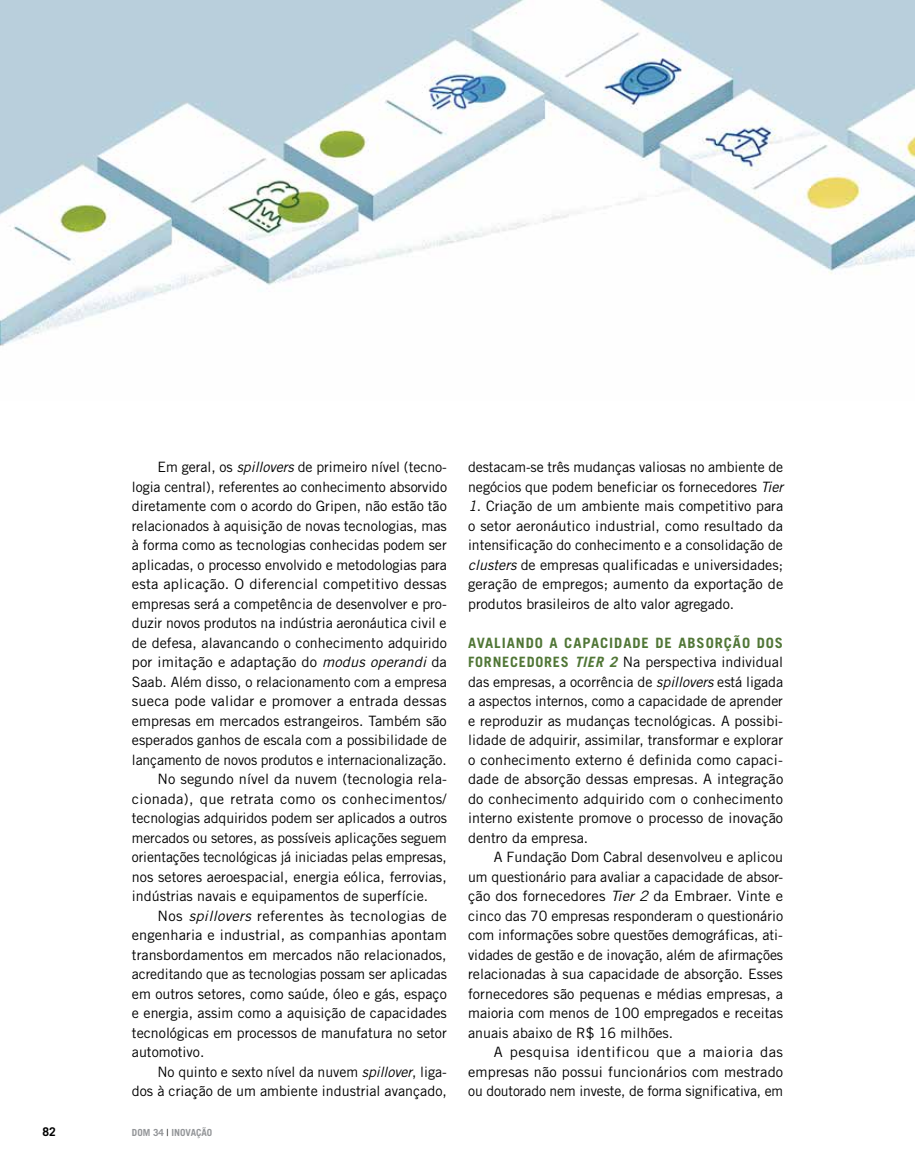
<style>
.page{position:relative;width:915px;height:1170px;background:#fff}
.page>*{position:absolute;margin:0;border:0;box-sizing:border-box;transform-origin:0 0}
.t1{font:14.25px/19.5px "Trade Gothic LT Std";color:#000;text-align:justify}
.t2{font:14.25px "Trade Gothic LT Std";letter-spacing:.02em;color:#000}
.t3{font:700 12px "Trade Gothic LT Std";color:#000}
.t4{font:700 9.75px "Trade Gothic LT Std";color:#939598}
.s1{font-style:italic}
.s2{font-weight:400;color:#000}
.s3{font-weight:700;color:#507636}
.s4{font-weight:700;font-style:italic;color:#507636}
</style>
<div class="page">
<img style="left:0;top:0;width:914px;height:346px">
<p class="t1" style="left:157px;top:457px;width:291px">Em geral, os <span class="s1">spillovers</span> de primeiro nível (tecno-</p>
<p class="t1" style="left:132px;top:476px;width:316px">logia central), referentes ao conhecimento absorvido</p>
<p class="t1" style="left:132px;top:496px;width:316px">diretamente com o acordo do Gripen, não estão tão</p>
<p class="t1" style="left:132px;top:515px;width:316px">relacionados à aquisição de novas tecnologias, mas</p>
<p class="t1" style="left:132px;top:535px;width:316px">à forma como as tecnologias conhecidas podem ser</p>
<p class="t1" style="left:132px;top:554px;width:316px">aplicadas, o processo envolvido e metodologias para</p>
<p class="t1" style="left:132px;top:574px;width:316px">esta aplicação. O diferencial competitivo dessas</p>
<p class="t1" style="left:132px;top:593px;width:316px">empresas será a competência de desenvolver e pro-</p>
<p class="t1" style="left:132px;top:613px;width:316px">duzir novos produtos na indústria aeronáutica civil e</p>
<p class="t1" style="left:132px;top:632px;width:316px">de defesa, alavancando o conhecimento adquirido</p>
<p class="t1" style="left:132px;top:652px;width:316px">por imitação e adaptação do <span class="s1">modus operandi</span> da</p>
<p class="t1" style="left:132px;top:671px;width:316px">Saab. Além disso, o relacionamento com a empresa</p>
<p class="t1" style="left:132px;top:691px;width:316px">sueca pode validar e promover a entrada dessas</p>
<p class="t1" style="left:132px;top:710px;width:316px">empresas em mercados estrangeiros. Também são</p>
<p class="t1" style="left:132px;top:730px;width:316px">esperados ganhos de escala com a possibilidade de</p>
<p class="t1" style="left:132px;top:749px;width:316px">lançamento de novos produtos e internacionalização.</p>
<p class="t1" style="left:157px;top:769px;width:291px">No segundo nível da nuvem (tecnologia rela-</p>
<p class="t2" style="left:132px;top:790px;width:316px">cionada), que retrata como os conhecimentos/</p>
<p class="t1" style="left:132px;top:808px;width:316px">tecnologias adquiridos podem ser aplicados a outros</p>
<p class="t1" style="left:132px;top:827px;width:316px">mercados ou setores, as possíveis aplicações seguem</p>
<p class="t1" style="left:132px;top:847px;width:316px">orientações tecnológicas já iniciadas pelas empresas,</p>
<p class="t1" style="left:132px;top:866px;width:316px">nos setores aeroespacial, energia eólica, ferrovias,</p>
<p class="t1" style="left:132px;top:886px;width:298px">indústrias navais e equipamentos de superfície.</p>
<p class="t2" style="left:157px;top:907px;width:291px">Nos <span class="s1">spillovers</span> referentes às tecnologias de</p>
<p class="t1" style="left:132px;top:925px;width:316px">engenharia e industrial, as companhias apontam</p>
<p class="t1" style="left:132px;top:944px;width:316px">transbordamentos em mercados não relacionados,</p>
<p class="t1" style="left:132px;top:964px;width:316px">acreditando que as tecnologias possam ser aplicadas</p>
<p class="t1" style="left:132px;top:983px;width:316px">em outros setores, como saúde, óleo e gás, espaço</p>
<p class="t1" style="left:132px;top:1003px;width:316px">e energia, assim como a aquisição de capacidades</p>
<p class="t1" style="left:132px;top:1022px;width:316px">tecnológicas em processos de manufatura no setor</p>
<p class="t1" style="left:132px;top:1042px;width:74px">automotivo.</p>
<p class="t1" style="left:157px;top:1061px;width:291px">No quinto e sexto nível da nuvem <span class="s1">spillover</span>, liga-</p>
<p class="t1" style="left:132px;top:1081px;width:316px">dos à criação de um ambiente industrial avançado,</p>
<p class="t3" style="left:43px;top:1123px;width:15px">82</p>
<p class="t4" style="left:132px;top:1125px;width:82px">DOM 34 <span class="s2">|</span> INOVAÇÃO</p>
<p class="t1" style="left:468px;top:457px;width:316px">destacam-se três mudanças valiosas no ambiente de negócios que podem beneficiar os fornecedores <span class="s1">Tier</span></p>
<p class="t1" style="left:468px;top:496px;width:316px"><span class="s1">1</span>. Criação de um ambiente mais competitivo para o setor aeronáutico industrial, como resultado da intensificação do conhecimento e a consolidação de <span class="s1">clusters</span> de empresas qualificadas e universidades; geração de empregos; aumento da exportação de produtos brasileiros de alto valor agregado.</p>
<p class="t1" style="left:468px;top:632px;width:316px"><span class="s3">AVALIANDO A CAPACIDADE DE ABSORÇÃO DOS FORNECEDORES</span> <span class="s4">TIER 2</span> Na perspectiva individual das empresas, a ocorrência de <span class="s1">spillovers</span> está ligada a aspectos internos, como a capacidade de aprender e reproduzir as mudanças tecnológicas. A possibi&shy;lidade de adquirir, assimilar, transformar e explorar o conhecimento externo é definida como capaci&shy;dade de absorção dessas empresas. A integração do conhecimento adquirido com o conhecimento interno existente promove o processo de inovação dentro da empresa.</p>
<p class="t1" style="left:468px;top:847px;width:316px;text-indent:26px">A Fundação Dom Cabral desenvolveu e aplicou um questionário para avaliar a capacidade de absor&shy;ção dos fornecedores <span class="s1">Tier 2</span> da Embraer. Vinte e cinco das 70 empresas responderam o questionário com informações sobre questões demográficas, ati&shy;vidades de gestão e de inovação, além de afirmações relacionadas à sua capacidade de absorção. Esses fornecedores são pequenas e médias empresas, a maioria com menos de 100 empregados e receitas anuais abaixo de R$ 16 milhões.</p>
<p class="t1" style="left:468px;top:1042px;width:316px;text-indent:26px">A pesquisa identificou que a maioria das empresas não possui funcionários com mestrado ou doutorado nem investe, de forma significativa, em</p>
</div>
